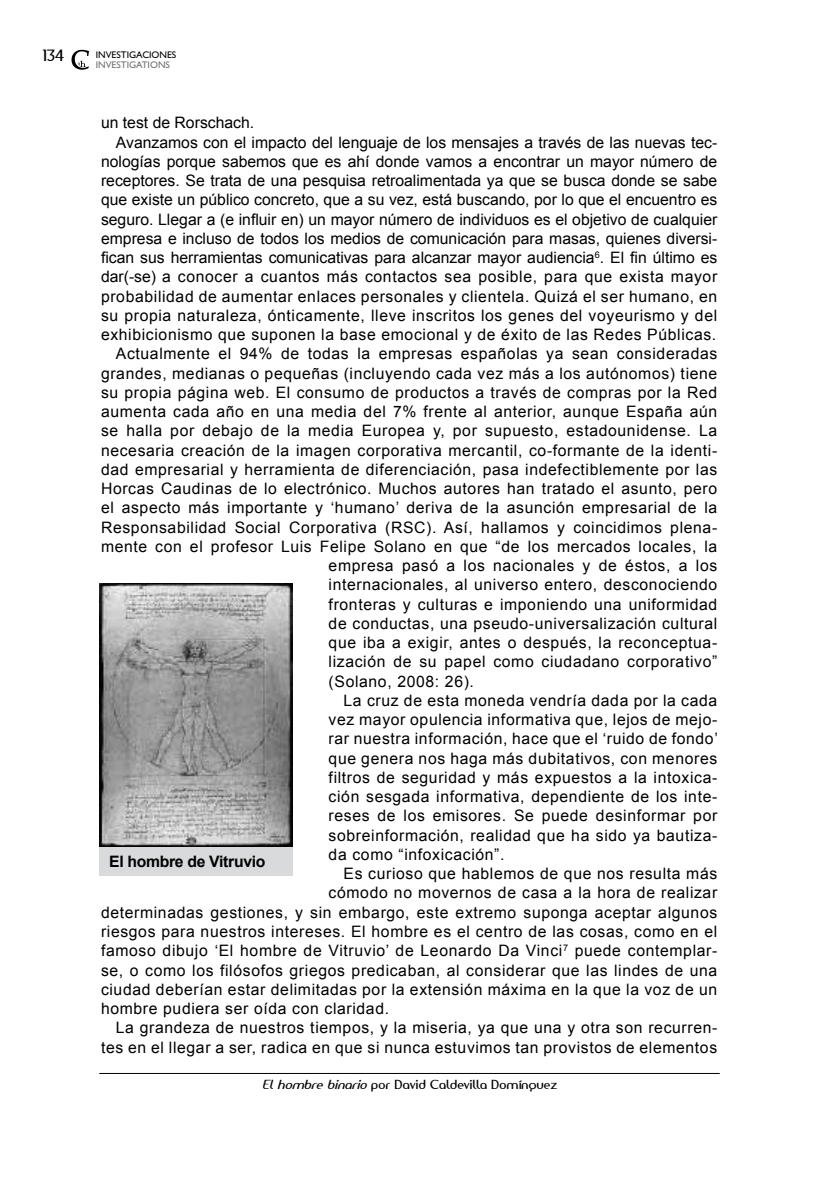
<style>
.page{position:relative;width:819px;height:1191px;background:#fff}
.page>*{position:absolute;margin:0;border:0;box-sizing:border-box;transform-origin:0 0}
.t1{font:15.75px "Arial";letter-spacing:.04em;color:#000}
.t2{font:15.75px "Arial";color:#000}
.t3{font:700 15.75px "Arial";letter-spacing:-.02em;color:#000}
.t4{font:15.22px "Amerika Sans";color:#000}
.t5{font:12.25px "Amerika Sans";color:#000}
.t6{font:9.62px "Gill Sans";color:#000}
.t7{font:9.62px "Gill Sans";color:#707172}
.s1{font-style:italic}
</style>
<div class="page">
<hr style="left:99px;top:1073px;width:620px;height:1px;background:#000">
<svg style="left:71px;top:50px;width:18px;height:20px"></svg>
<img style="left:99px;top:583px;width:194px;height:264px">
<div style="left:99px;top:847px;width:194px;height:29px;background:#d9dadb"></div>
<p class="t4" style="left:42px;top:46px;width:24px">134</p>
<p class="t6" style="left:96px;top:50px;width:82px">INVESTIGACIONES</p>
<p class="t7" style="left:96px;top:59px;width:76px">INVESTIGATIONS</p>
<p class="t2" style="left:101px;top:112px;width:155px">un test de Rorschach.</p>
<p class="t2" style="left:116px;top:132px;width:603px">Avanzamos con el impacto del lenguaje de los mensajes a través de las nuevas tec-</p>
<p class="t2" style="left:101px;top:151px;width:617px">nologías porque sabemos que es ahí donde vamos a encontrar un mayor número de</p>
<p class="t2" style="left:101px;top:170px;width:617px">receptores. Se trata de una pesquisa retroalimentada ya que se busca donde se sabe</p>
<p class="t2" style="left:101px;top:189px;width:617px">que existe un público concreto, que a su vez, está buscando, por lo que el encuentro es</p>
<p class="t2" style="left:101px;top:209px;width:617px">seguro. Llegar a (e influir en) un mayor número de individuos es el objetivo de cualquier</p>
<p class="t2" style="left:101px;top:228px;width:617px">empresa e incluso de todos los medios de comunicación para masas, quienes diversi-</p>
<p class="t2" style="left:101px;top:247px;width:617px">fican sus herramientas comunicativas para alcanzar mayor audiencia<sup>6</sup>. El fin último es</p>
<p class="t1" style="left:101px;top:266px;width:617px">dar(-se) a conocer a cuantos más contactos sea posible, para que exista mayor</p>
<p class="t1" style="left:101px;top:286px;width:617px">probabilidad de aumentar enlaces personales y clientela. Quizá el ser humano, en</p>
<p class="t1" style="left:101px;top:305px;width:617px">su propia naturaleza, ónticamente, lleve inscritos los genes del voyeurismo y del</p>
<p class="t1" style="left:101px;top:324px;width:616px">exhibicionismo que suponen la base emocional y de éxito de las Redes Públicas.</p>
<p class="t1" style="left:116px;top:343px;width:603px">Actualmente el 94% de todas la empresas españolas ya sean consideradas</p>
<p class="t1" style="left:101px;top:363px;width:617px">grandes, medianas o pequeñas (incluyendo cada vez más a los autónomos) tiene</p>
<p class="t1" style="left:101px;top:382px;width:617px">su propia página web. El consumo de productos a través de compras por la Red</p>
<p class="t1" style="left:101px;top:401px;width:617px">aumenta cada año en una media del 7% frente al anterior, aunque España aún</p>
<p class="t1" style="left:101px;top:420px;width:617px">se halla por debajo de la media Europea y, por supuesto, estadounidense. La</p>
<p class="t1" style="left:101px;top:440px;width:617px">necesaria creación de la imagen corporativa mercantil, co-formante de la identi-</p>
<p class="t1" style="left:101px;top:459px;width:617px">dad empresarial y herramienta de diferenciación, pasa indefectiblemente por las</p>
<p class="t1" style="left:101px;top:478px;width:617px">Horcas Caudinas de lo electrónico. Muchos autores han tratado el asunto, pero</p>
<p class="t1" style="left:101px;top:497px;width:617px">el aspecto más importante y ‘humano’ deriva de la asunción empresarial de la</p>
<p class="t1" style="left:101px;top:517px;width:617px">Responsabilidad Social Corporativa (RSC). Así, hallamos y coincidimos plena-</p>
<p class="t1" style="left:101px;top:536px;width:617px">mente con el profesor Luis Felipe Solano en que “de los mercados locales, la</p>
<p class="t1" style="left:328px;top:555px;width:390px">empresa pasó a los nacionales y de éstos, a los</p>
<p class="t1" style="left:328px;top:574px;width:390px">internacionales, al universo entero, desconociendo</p>
<p class="t1" style="left:328px;top:594px;width:390px">fronteras y culturas e imponiendo una uniformidad</p>
<p class="t1" style="left:328px;top:613px;width:390px">de conductas, una pseudo-universalización cultural</p>
<p class="t1" style="left:328px;top:632px;width:390px">que iba a exigir, antes o después, la reconceptua-</p>
<p class="t1" style="left:328px;top:651px;width:390px">lización de su papel como ciudadano corporativo”</p>
<p class="t1" style="left:328px;top:671px;width:147px">(Solano, 2008: 26).</p>
<p class="t1" style="left:343px;top:690px;width:375px">La cruz de esta moneda vendría dada por la cada</p>
<p class="t1" style="left:328px;top:709px;width:390px">vez mayor opulencia informativa que, lejos de mejo-</p>
<p class="t1" style="left:328px;top:728px;width:390px">rar nuestra información, hace que el ‘ruido de fondo’</p>
<p class="t1" style="left:328px;top:748px;width:390px">que genera nos haga más dubitativos, con menores</p>
<p class="t1" style="left:328px;top:767px;width:390px">filtros de seguridad y más expuestos a la intoxica-</p>
<p class="t1" style="left:328px;top:786px;width:390px">ción sesgada informativa, dependiente de los inte-</p>
<p class="t1" style="left:328px;top:805px;width:390px">reses de los emisores. Se puede desinformar por</p>
<p class="t1" style="left:328px;top:825px;width:390px">sobreinformación, realidad que ha sido ya bautiza-</p>
<p class="t1" style="left:328px;top:844px;width:177px">da como “infoxicación”.</p>
<p class="t1" style="left:343px;top:863px;width:375px">Es curioso que hablemos de que nos resulta más</p>
<p class="t1" style="left:328px;top:882px;width:390px">cómodo no movernos de casa a la hora de realizar</p>
<p class="t1" style="left:101px;top:902px;width:617px">determinadas gestiones, y sin embargo, este extremo suponga aceptar algunos</p>
<p class="t1" style="left:101px;top:921px;width:617px">riesgos para nuestros intereses. El hombre es el centro de las cosas, como en el</p>
<p class="t1" style="left:101px;top:940px;width:617px">famoso dibujo ‘El hombre de Vitruvio’ de Leonardo Da Vinci<sup>7</sup> puede contemplar-</p>
<p class="t1" style="left:101px;top:959px;width:617px">se, o como los filósofos griegos predicaban, al considerar que las lindes de una</p>
<p class="t1" style="left:101px;top:979px;width:617px">ciudad deberían estar delimitadas por la extensión máxima en la que la voz de un</p>
<p class="t1" style="left:101px;top:998px;width:289px">hombre pudiera ser oída con claridad.</p>
<p class="t1" style="left:116px;top:1017px;width:603px">La grandeza de nuestros tiempos, y la miseria, ya que una y otra son recurren-</p>
<p class="t1" style="left:101px;top:1036px;width:617px">tes en el llegar a ser, radica en que si nunca estuvimos tan provistos de elementos</p>
<p class="t3" style="left:109px;top:851px;width:158px">El hombre de Vitruvio</p>
<p class="t5" style="left:262px;top:1076px;width:297px"><span class="s1">Elhombrebinario</span>por David Caldevilla Domínguez</p>
</div>
